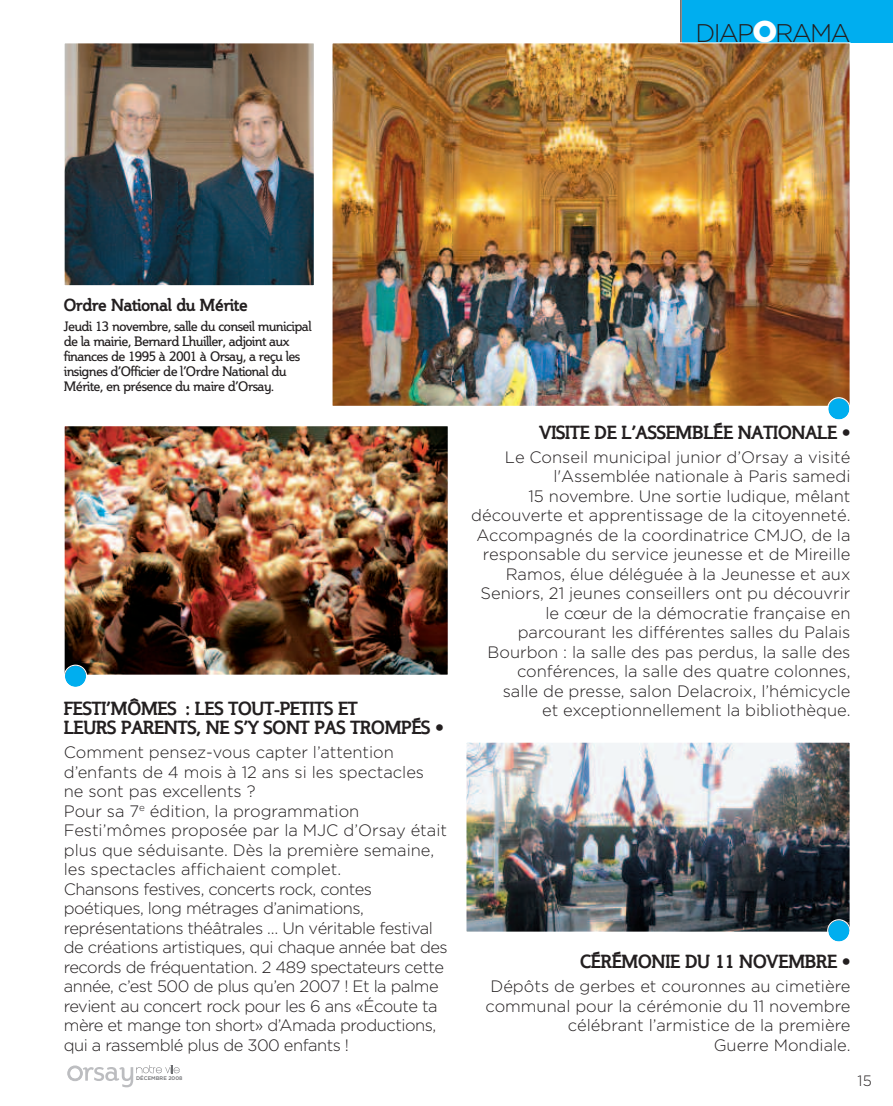
<style>
.page{position:relative;width:893px;height:1106px;background:#fff}
.page>*{position:absolute;margin:0;border:0;box-sizing:border-box;transform-origin:0 0}
.t1{font:300 25.5px "Gotham";letter-spacing:-.07em;color:#231f20}
.t2{font:700 18px "Steinem";color:#231f20}
.t3{font:300 16.5px/19.5px "Gotham";color:#231f20;text-align:right}
.t4{font:300 16.5px/19.5px "Gotham";letter-spacing:-.03em;color:#231f20}
.t5{font:700 16.5px "Steinem";color:#231f20}
.t6{font:300 15px "Gotham";color:#231f20}
.t7{font:13.5px/15px "Steinem";letter-spacing:-.035em;color:#231f20}
.t8{font:500 5.25px "Gotham";color:#6c6d70}
.s1{font-weight:900;font-size:30px;color:#fff}
</style>
<div class="page">
<img style="left:468px;top:744px;width:380px;height:186px">
<div style="left:466px;top:742px;width:384px;height:190px;border:1px solid #fff"></div>
<div style="left:681px;top:0;width:212px;height:43px;background:#00aeef"></div>
<svg style="left:68px;top:1065px;width:112px;height:22px"></svg>
<hr style="left:680px;top:0;width:1px;height:43px;background:#231f20">
<svg style="left:827px;top:919px;width:23px;height:23px"></svg>
<img style="left:66px;top:427px;width:381px;height:246px">
<div style="left:64px;top:425px;width:385px;height:250px;border:1px solid #fff"></div>
<img style="left:334px;top:45px;width:514px;height:359px">
<svg style="left:827px;top:397px;width:23px;height:23px"></svg>
<svg style="left:64px;top:664px;width:23px;height:23px"></svg>
<img style="left:66px;top:45px;width:247px;height:239px">
<div style="left:64px;top:43px;width:251px;height:243px;border:1px solid #fff"></div>
<h1 class="t1" style="left:696px;top:18px;width:156px">DIAP<span class="s1">O</span>RAMA</h1>
<p class="t5" style="left:64px;top:296px;width:185px">Ordre National du Mérite</p>
<p class="t7" style="left:64px;top:318px;width:249px">Jeudi 13 novembre, salle du conseil municipal de la mairie, Bernard Lhuiller, adjoint aux finances de 1995 à 2001 à Orsay, a reçu les insignes d’Officier de l’Ordre National du Mérite, en présence du maire d’Orsay.</p>
<p class="t2" style="left:539px;top:422px;width:313px">VISITE DE L’ASSEMBLÉE NATIONALE •</p>
<p class="t3" style="left:471px;top:447px;width:381px">Le Conseil municipal junior d’Orsay a visité l'Assemblée nationale à Paris samedi<br>15 novembre. Une sortie ludique, mêlant découverte et apprentissage de la citoyenneté.<br>Accompagnés de la coordinatrice CMJO, de la responsable du service jeunesse et de Mireille Ramos, élue déléguée à la Jeunesse et aux Seniors, 21 jeunes conseillers ont pu découvrir le cœur de la démocratie française en parcourant les différentes salles du Palais Bourbon : la salle des pas perdus, la salle des conférences, la salle des quatre colonnes,<br>salle de presse, salon Delacroix, l’hémicycle</p>
<p class="t2" style="left:64px;top:698px;width:295px">FESTI’MÔMES : LES TOUT-PETITS ET</p>
<p class="t3" style="left:542px;top:701px;width:310px">et exceptionnellement la bibliothèque.</p>
<p class="t2" style="left:64px;top:717px;width:382px">LEURS PARENTS, NE S’Y SONT PAS TROMPÉS •</p>
<p class="t4" style="left:64px;top:742px;width:385px">Comment pensez-vous capter l’attention d’enfants de 4 mois à 12 ans si les spectacles ne sont pas excellents ?<br>Pour sa 7<sup>e</sup> édition, la programmation Festi’mômes proposée par la MJC d’Orsay était plus que séduisante. Dès la première semaine, les spectacles affichaient complet.<br>Chansons festives, concerts rock, contes poétiques, long métrages d’animations, représentations théâtrales … Un véritable festival de créations artistiques, qui chaque année bat des records de fréquentation. 2 489 spectateurs cette année, c’est 500 de plus qu’en 2007 ! Et la palme revient au concert rock pour les 6 ans «Écoute ta mère et mange ton short» d’Amada productions, qui a rassemblé plus de 300 enfants !</p>
<p class="t2" style="left:580px;top:951px;width:272px">CÉRÉMONIE DU 11 NOVEMBRE •</p>
<p class="t3" style="left:486px;top:976px;width:366px">Dépôts de gerbes et couronnes au cimetière communal pour la cérémonie du 11 novembre célébrant l’armistice de la première<br>Guerre Mondiale.</p>
<p class="t8" style="left:136px;top:1075px;width:48px">DÉCEMBRE 2008</p>
<p class="t6" style="left:858px;top:1072px;width:16px">15</p>
</div>
